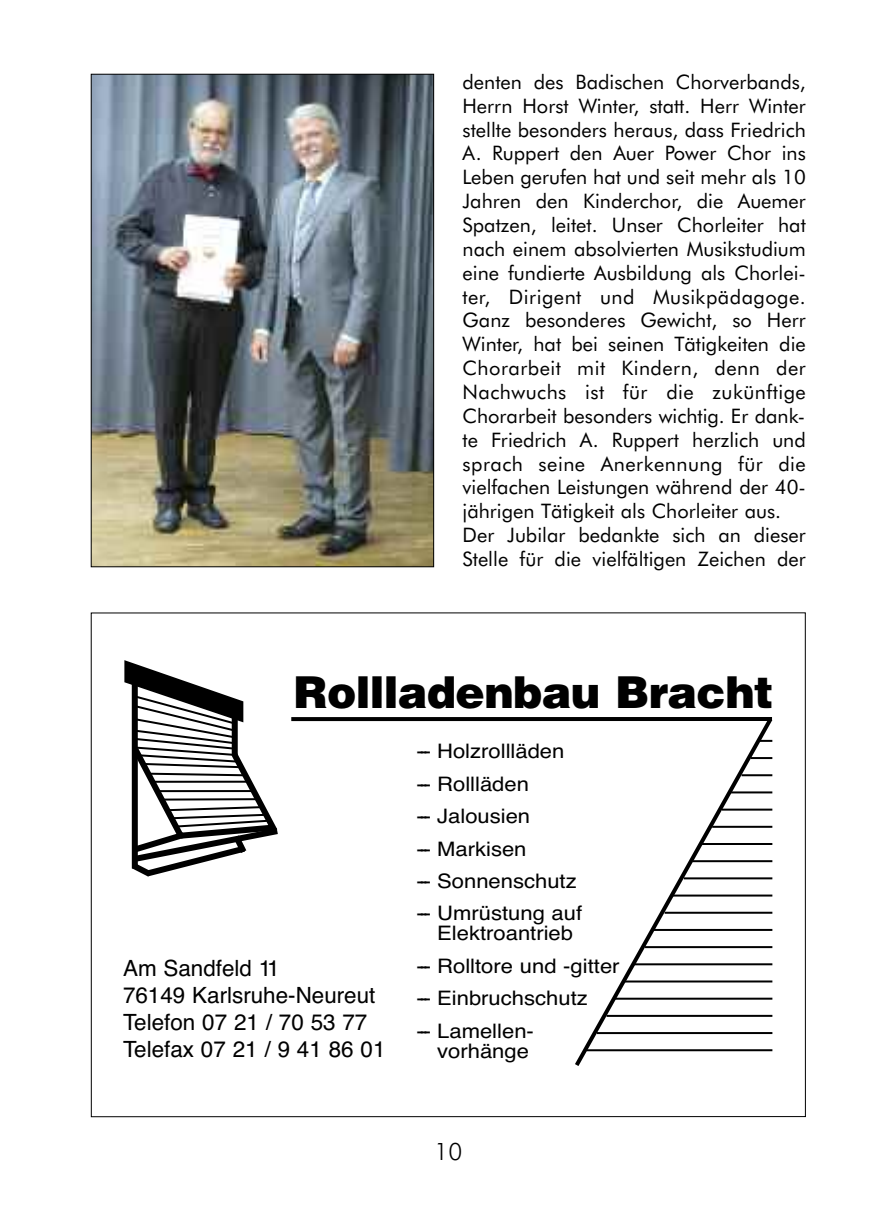
<style>
.page{position:relative;width:874px;height:1225px;background:#fff}
.page>*{position:absolute;margin:0;border:0;box-sizing:border-box;transform-origin:0 0}
.t1{font:900 44px "Helvetica";letter-spacing:-.015em;color:#000}
.t2{font:300 24px "Futura BT";color:#000}
.t3{font:22.4px/27px "Helvetica";color:#000}
.t4{font:20px/23.8px "Futura BT";color:#000}
.t5{font:20px/32.4px "Helvetica";color:#000;scale:1.1 1}
.s1{color:#fff}
</style>
<div class="page">
<svg style="left:291px;top:717px;width:280px;height:4px"></svg>
<svg style="left:571px;top:717px;width:202px;height:349px"></svg>
<hr style="left:586px;top:1049px;width:186px;height:2px;background:#000">
<hr style="left:596px;top:1032px;width:176px;height:2px;background:#000">
<hr style="left:606px;top:1015px;width:166px;height:2px;background:#000">
<hr style="left:614px;top:997px;width:158px;height:2px;background:#000">
<hr style="left:624px;top:980px;width:148px;height:2px;background:#000">
<hr style="left:633px;top:963px;width:139px;height:2px;background:#000">
<hr style="left:644px;top:946px;width:128px;height:2px;background:#000">
<hr style="left:653px;top:929px;width:119px;height:2px;background:#000">
<hr style="left:664px;top:911px;width:108px;height:2px;background:#000">
<hr style="left:672px;top:894px;width:100px;height:2px;background:#000">
<hr style="left:683px;top:877px;width:89px;height:2px;background:#000">
<hr style="left:692px;top:860px;width:80px;height:2px;background:#000">
<hr style="left:701px;top:843px;width:71px;height:2px;background:#000">
<hr style="left:711px;top:826px;width:61px;height:2px;background:#000">
<hr style="left:721px;top:808px;width:51px;height:2px;background:#000">
<hr style="left:730px;top:791px;width:42px;height:2px;background:#000">
<hr style="left:741px;top:774px;width:31px;height:2px;background:#000">
<hr style="left:750px;top:757px;width:22px;height:2px;background:#000">
<svg style="left:759px;top:740px;width:13px;height:2px"></svg>
<svg style="left:124px;top:660px;width:154px;height:217px"></svg>
<img style="left:93px;top:76px;width:339px;height:489px">
<p class="t4" style="left:462px;top:70px;width:344px">denten des Badischen Chorverbands, Herrn Horst Winter, statt. Herr Winter stellte besonders heraus, dass Friedrich A. Ruppert den Auer Power Chor ins Leben gerufen hat und seit mehr als 10<br>Jahren den Kinderchor, die Auemer Spatzen, leitet. Unser Chorleiter hat nach einem absolvierten Musikstudium eine fundierte Ausbildung als Chorlei&shy;ter, Dirigent und Musikpädagoge.<br>Ganz besonderes Gewicht, so Herr Winter, hat bei seinen Tätigkeiten die Chorarbeit mit Kindern, denn der Nachwuchs ist für die zukünftige Chorarbeit besonders wichtig. Er dank&shy;te Friedrich A. Ruppert herzlich und sprach seine Anerkennung für die vielfachen Leistungen während der 40- jährigen Tätigkeit als Chorleiter aus.<br>Der Jubilar bedankte sich an dieser Stelle für die vielfältigen Zeichen der</p>
<h1 class="t1" style="left:293px;top:663px;width:481px">Rollladenbau Bracht</h1>
<p class="t3" style="left:123px;top:955px;width:264px">Am Sandfeld 11<br>76149 Karlsruhe-Neureut<br>Telefon 07 21 / 70 53 77<br>Telefax 07 21 / 9 41 86 01</p>
<p class="t5" style="left:416px;top:735px;width:152px">--- Holzrollläden --- Rollläden<br>--- Jalousien<br>--- Markisen<br>--- Sonnenschutz --- Umrüstung auf</p>
<p class="t5" style="left:416px;top:917px;width:186px"><span class="s1">---</span> Elektroantrieb<br>--- Rolltore und -gitter --- Einbruchschutz<br>--- Lamellen-</p>
<p class="t5" style="left:416px;top:1034px;width:104px"><span class="s1">---</span> vorhänge</p>
<p class="t2" style="left:434px;top:1138px;width:29px">10</p>
</div>
